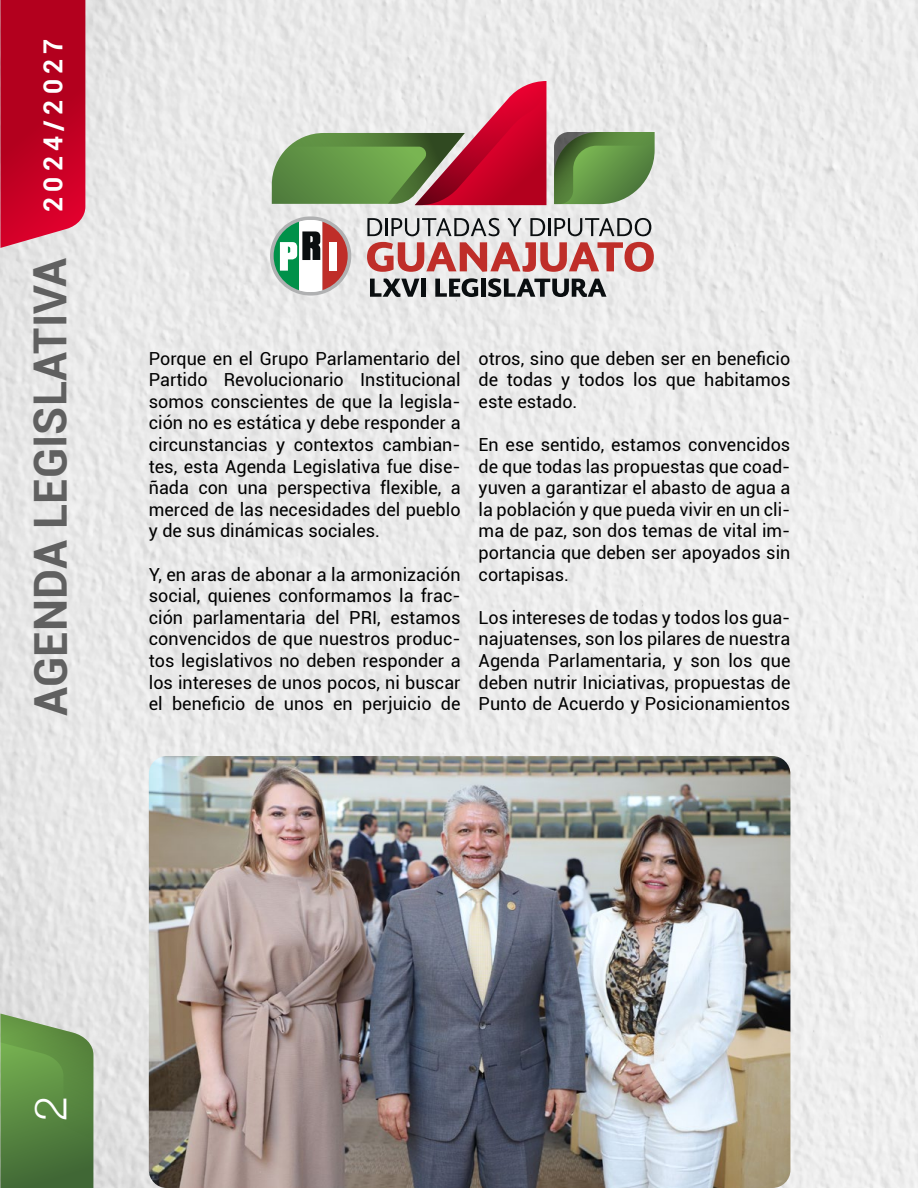
<style>
.page{position:relative;width:918px;height:1188px;background:#fff}
.page>*{position:absolute;margin:0;border:0;box-sizing:border-box;transform-origin:0 0}
.t1{font:700 45.6px "Roboto";color:#606060}
.t2{font:300 45px "Helvetica Neue";color:#fff}
.t3{font:18px/21.6px "Roboto";color:#000;text-align:justify}
.t4{font:300 18px "Helvetica Neue";color:#fff}
.s1{font-size:26.25px;color:#fff}
</style>
<div class="page">
<img style="left:0;top:0;width:918px;height:1188px">
<img style="left:149px;top:756px;width:641px;height:432px">
<svg style="left:0;top:0;width:85px;height:248px;background:#bf102f"></svg>
<svg style="left:0;top:1014px;width:93px;height:174px;background:#618c4b"></svg>
<div style="left:270px;top:216px;width:81px;height:80px;background:#b0b1b2;border-radius:50%"></div>
<svg style="left:274px;top:220px;width:74px;height:72px;background:#a7a497"></svg>
<svg style="left:367px;top:218px;width:15px;height:18px"></svg>
<hr style="left:385px;top:218px;width:3px;height:18px;background:#0a0e10">
<svg style="left:391px;top:218px;width:109px;height:18px;background:#a7a8a9"></svg>
<svg style="left:508px;top:218px;width:14px;height:18px"></svg>
<svg style="left:530px;top:218px;width:15px;height:18px"></svg>
<hr style="left:548px;top:218px;width:3px;height:18px;background:#0a0e10">
<svg style="left:554px;top:218px;width:97px;height:18px;background:#a6a8a8"></svg>
<svg style="left:367px;top:242px;width:287px;height:30px;background:#d48c89"></svg>
<svg style="left:370px;top:279px;width:49px;height:18px"></svg>
<div style="left:421px;top:279px;width:5px;height:18px;background:#0a0e10"></div>
<svg style="left:435px;top:278px;width:43px;height:19px"></svg>
<div style="left:481px;top:279px;width:5px;height:18px;background:#0a0e10"></div>
<svg style="left:488px;top:278px;width:119px;height:19px;background:#7e8081"></svg>
<svg style="left:272px;top:81px;width:274px;height:124px;background:#b08a7c"></svg>
<svg style="left:554px;top:132px;width:101px;height:72px;background:#689152"></svg>
<h1 class="t1" style="left:18px;top:716px;width:678px;rotate:-90deg">AGENDA LEGISLATIVA <span class="s1">2 0 2 4 / 2 0 2 7</span></h1>
<p class="t3" style="left:149px;top:347px;width:313px">Porque en el Grupo Parlamentario del Partido Revolucionario Institucional somos conscientes de que la legisla&shy;ción no es estática y debe responder a circunstancias y contextos cambian&shy;tes, esta Agenda Legislativa fue dise&shy;ñada con una perspectiva flexible, a merced de las necesidades del pueblo y de sus dinámicas sociales.</p>
<p class="t3" style="left:149px;top:563px;width:313px">Y, en aras de abonar a la armonización social, quienes conformamos la frac&shy;ción parlamentaria del PRI, estamos convencidos de que nuestros produc&shy;tos legislativos no deben responder a los intereses de unos pocos, ni buscar el beneficio de unos en perjuicio de</p>
<p class="t3" style="left:479px;top:347px;width:313px">otros, sino que deben ser en beneficio de todas y todos los que habitamos este estado.</p>
<p class="t3" style="left:479px;top:433px;width:313px">En ese sentido, estamos convencidos de que todas las propuestas que coad&shy;yuven a garantizar el abasto de agua a la población y que pueda vivir en un cli&shy;ma de paz, son dos temas de vital im&shy;portancia que deben ser apoyados sin cortapisas.</p>
<p class="t3" style="left:479px;top:606px;width:313px">Los intereses de todas y todos los gua&shy;najuatenses, son los pilares de nuestra Agenda Parlamentaria, y son los que deben nutrir Iniciativas, propuestas de Punto de Acuerdo y Posicionamientos</p>
<h2 class="t2" style="left:14px;top:1121px;width:27px;rotate:-90deg">2</h2>
<p class="t4" style="left:20px;top:1110px;width:12px;rotate:-90deg">2</p>
</div>
